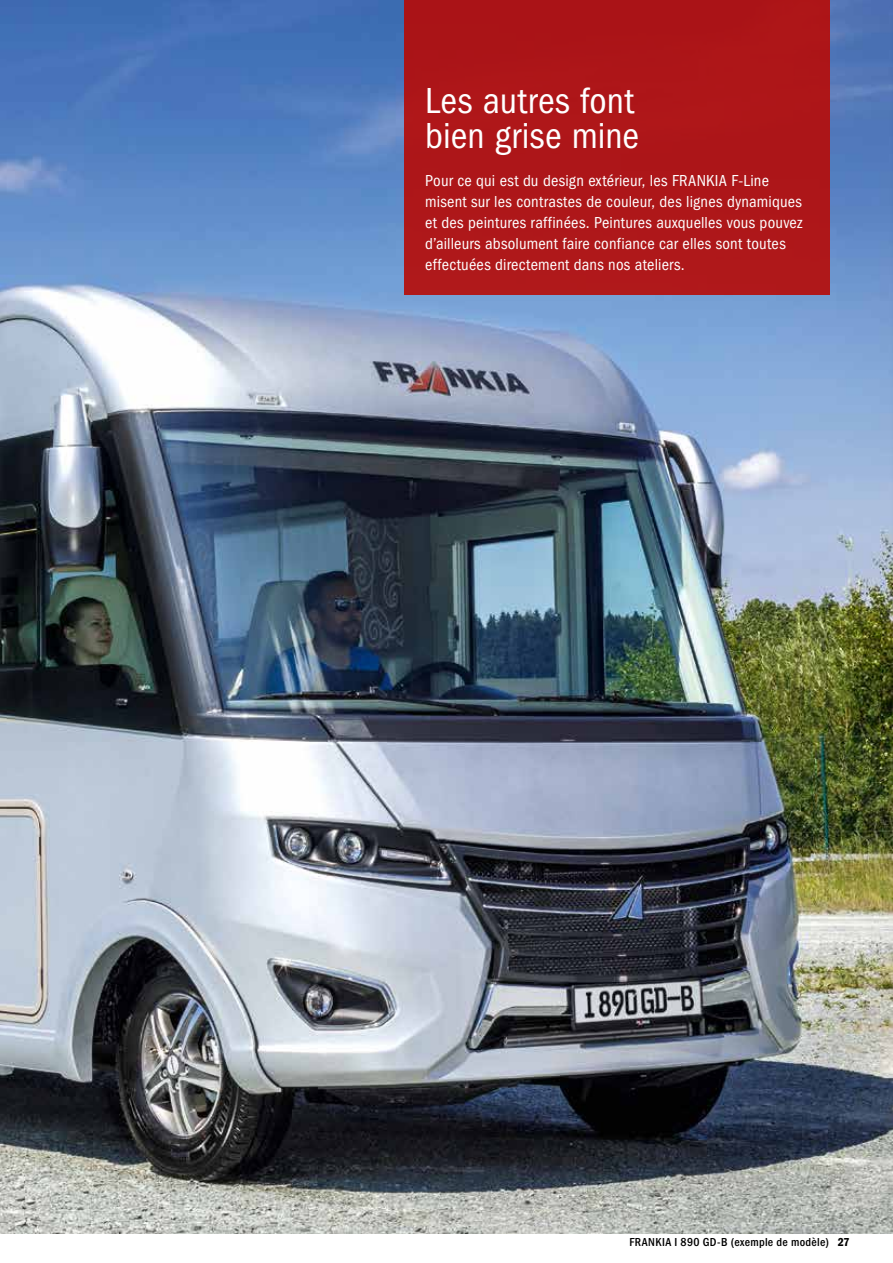
<style>
.page{position:relative;width:893px;height:1263px;background:#fff}
.page>*{position:absolute;margin:0;border:0;box-sizing:border-box;transform-origin:0 0}
.t1{font:condensed 37.5px/34.5px "Franklin Gothic";letter-spacing:.01em;color:#fff}
.t2{font:condensed 16.5px/21px "Franklin Gothic";letter-spacing:.01em;color:#fff}
.t3{font:500 condensed 12px "Franklin Gothic";letter-spacing:.025em;color:#000}
.t4{font:600 condensed 12px "Franklin Gothic";color:#000}
</style>
<div class="page">
<img style="left:0;top:0;width:893px;height:1233px">
<div style="left:404px;top:0;width:425px;height:295px;background:#ae1619"></div>
<h1 class="t1" style="left:425px;top:84px;width:216px">Les autres font bien grise mine</h1>
<p class="t2" style="left:425px;top:170px;width:379px">Pour ce qui est du design extérieur, les FRANKIA F-Line misent sur les contrastes de couleur, des lignes dynamiques et des peintures raffinées. Peintures auxquelles vous pouvez d’ailleurs absolument faire confiance car elles sont toutes effectuées directement dans nos ateliers.</p>
<p class="t3" style="left:629px;top:1236px;width:201px">FRANKIA I 890 GD-B (exemple de modèle)</p>
<p class="t4" style="left:838px;top:1235px;width:14px">27</p>
</div>
